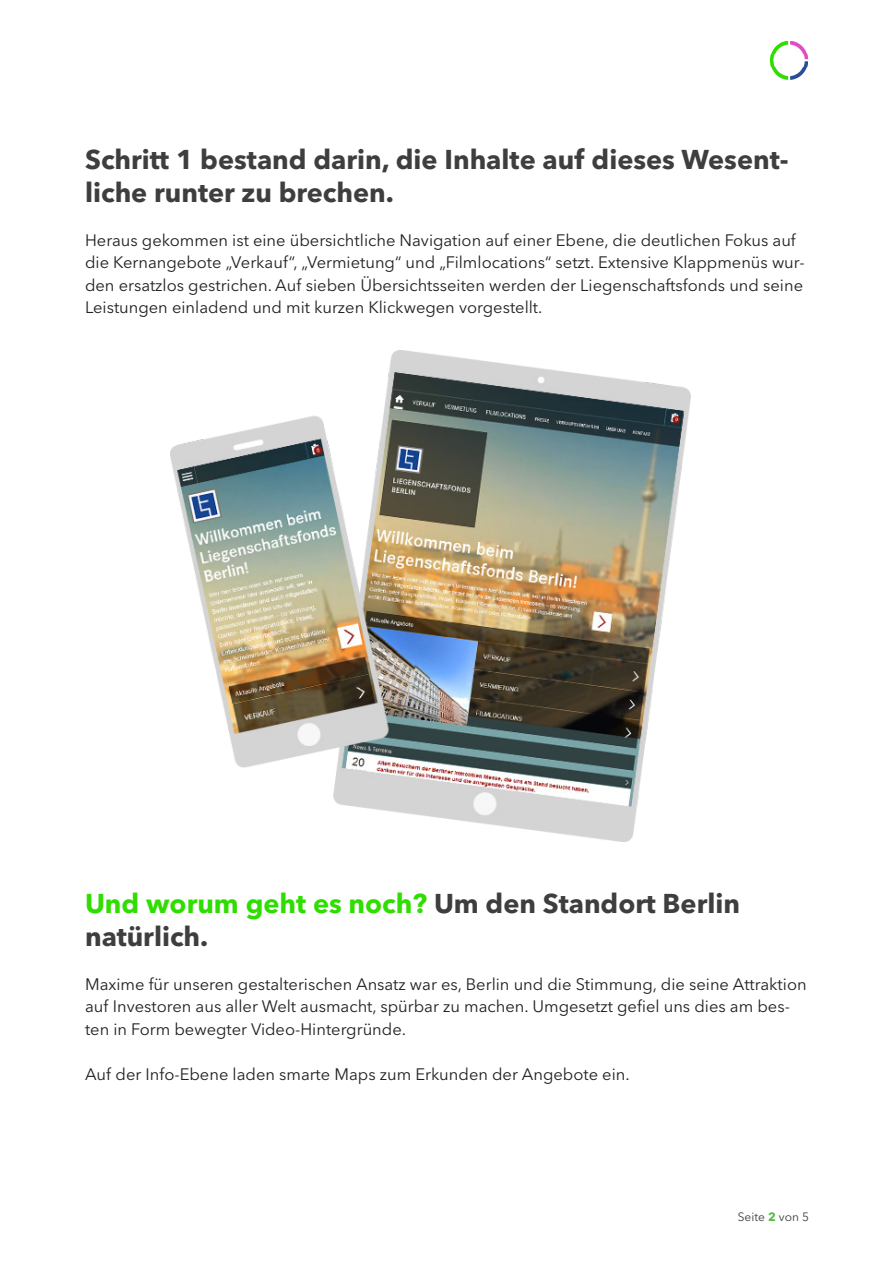
<style>
.page{position:relative;width:893px;height:1263px;background:#fff}
.page>*{position:absolute;margin:0;border:0;box-sizing:border-box;transform-origin:0 0}
.t1{font:700 27px/32.4px "Avenir Next LT Pro";color:#3e3e3f}
.t2{font:700 27px "Avenir Next LT Pro";color:#2fde00}
.t3{font:16.5px/22.5px "Avenir Next LT Pro";color:#231f20}
.t4{font:12px "Avenir Next LT Pro";color:#3e3d40}
.s1{color:#3e3e3f}
.s2{font-weight:700;color:#59ba47}
</style>
<div class="page">
<img style="left:770px;top:41px;width:38px;height:39px">
<img style="left:170px;top:351px;width:520px;height:490px">
<p class="t1" style="left:85px;top:143px;width:705px">Schritt 1 bestand darin, die Inhalte auf dieses Wesent&shy;liche runter zu brechen.</p>
<p class="t3" style="left:85px;top:229px;width:721px">Heraus gekommen ist eine übersichtliche Navigation auf einer Ebene, die deutlichen Fokus auf die Kernangebote „Verkauf“, „Vermietung“ und „Filmlocations“ setzt. Extensive Klappmenüs wur&shy;den ersatzlos gestrichen. Auf sieben Übersichtsseiten werden der Liegenschaftsfonds und seine Leistungen einladend und mit kurzen Klickwegen vorgestellt.</p>
<p class="t2" style="left:85px;top:887px;width:656px">Und worum geht es noch? <span class="s1">Um den Standort Berlin</span></p>
<p class="t1" style="left:85px;top:920px;width:125px">natürlich.</p>
<p class="t3" style="left:85px;top:973px;width:723px">Maxime für unseren gestalterischen Ansatz war es, Berlin und die Stimmung, die seine Attraktion auf Investoren aus aller Welt ausmacht, spürbar zu machen. Umgesetzt gefiel uns dies am bes&shy;ten in Form bewegter Video-Hintergründe.</p>
<p class="t3" style="left:85px;top:1063px;width:546px">Auf der Info-Ebene laden smarte Maps zum Erkunden der Angebote ein.</p>
<p class="t4" style="left:738px;top:1209px;width:73px">Seite <span class="s2">2</span> von 5</p>
</div>
